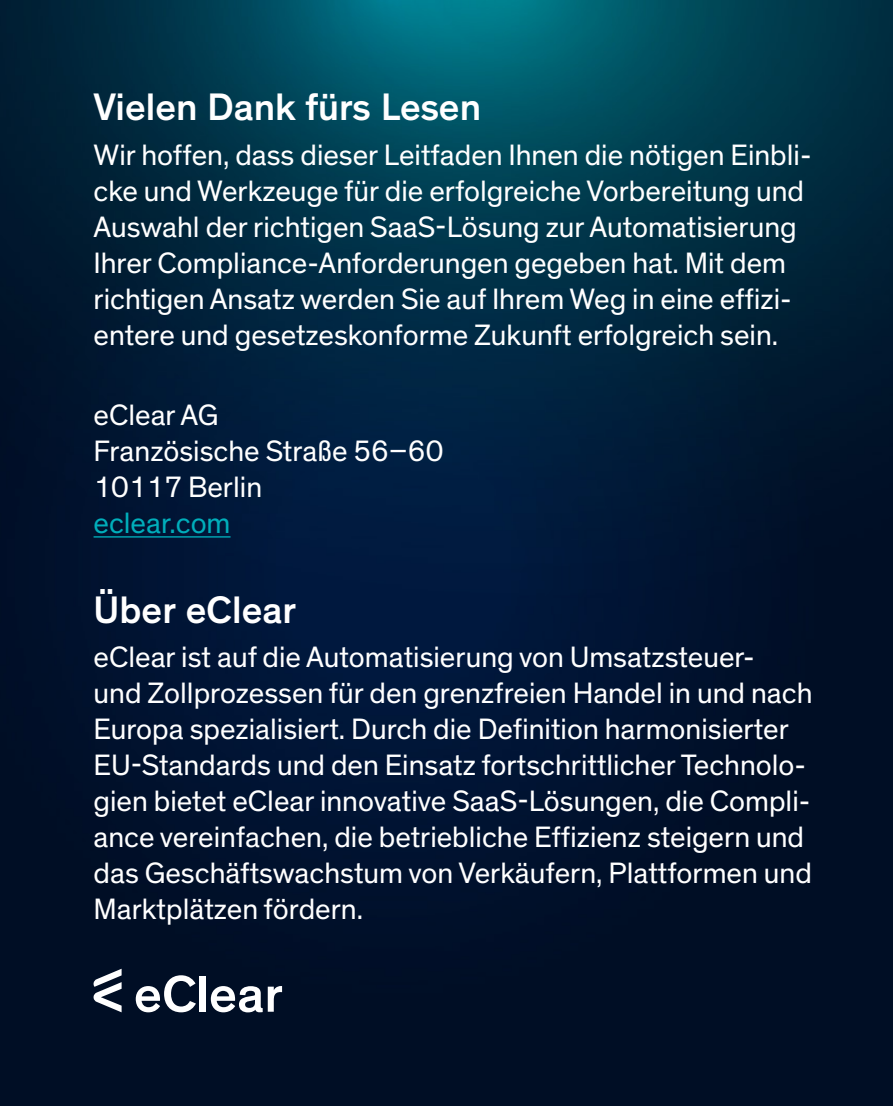
<style>
.page{position:relative;width:893px;height:1106px;background:#fff}
.page>*{position:absolute;margin:0;border:0;box-sizing:border-box;transform-origin:0 0}
.t1{font:500 52.65px "Theinhardt";color:#fff}
._5_Sub_26_30{font:500 39px "Theinhardt";color:#fff}
._8_Kontakt_20_24{font:30px/36px "Theinhardt";color:#fff}
.s1{color:#00aebb}
</style>
<div class="page">
<img style="left:0;top:0;width:893px;height:1106px">
<svg style="left:94px;top:968px;width:28px;height:44px"></svg>
<hr style="left:94px;top:536px;width:137px;height:1px;background:#00aebb">
<p class="_5_Sub_26_30" style="left:94px;top:84px;width:389px">Vielen Dank fürs Lesen</p>
<p class="_8_Kontakt_20_24" style="left:94px;top:137px;width:719px">Wir hoffen, dass dieser Leitfaden Ihnen die nötigen Einbli&shy;cke und Werkzeuge für die erfolgreiche Vorbereitung und Auswahl der richtigen SaaS-Lösung zur Automatisierung Ihrer Compliance-Anforderungen gegeben hat. Mit dem richtigen Ansatz werden Sie auf Ihrem Weg in eine effizi&shy;entere und gesetzeskonforme Zukunft erfolgreich sein.</p>
<p class="_8_Kontakt_20_24" style="left:94px;top:398px;width:351px">eClear AG<br>Französische Straße 56–60<br>10117 Berlin<br><span class="s1">eclear.com</span></p>
<p class="_5_Sub_26_30" style="left:94px;top:586px;width:204px">Über eClear</p>
<p class="_8_Kontakt_20_24" style="left:94px;top:640px;width:720px">eClear ist auf die Automatisierung von Umsatzsteuer-<br>und Zollprozessen für den grenzfreien Handel in und nach Europa spezialisiert. Durch die Definition harmonisierter EU-Standards und den Einsatz fortschrittlicher Technolo&shy;gien bietet eClear innovative SaaS-Lösungen, die Compli&shy;ance vereinfachen, die betriebliche Effizienz steigern und das Geschäftswachstum von Verkäufern, Plattformen und Marktplätzen fördern.</p>
<h1 class="t1" style="left:134px;top:962px;width:151px">eClear</h1>
</div>
